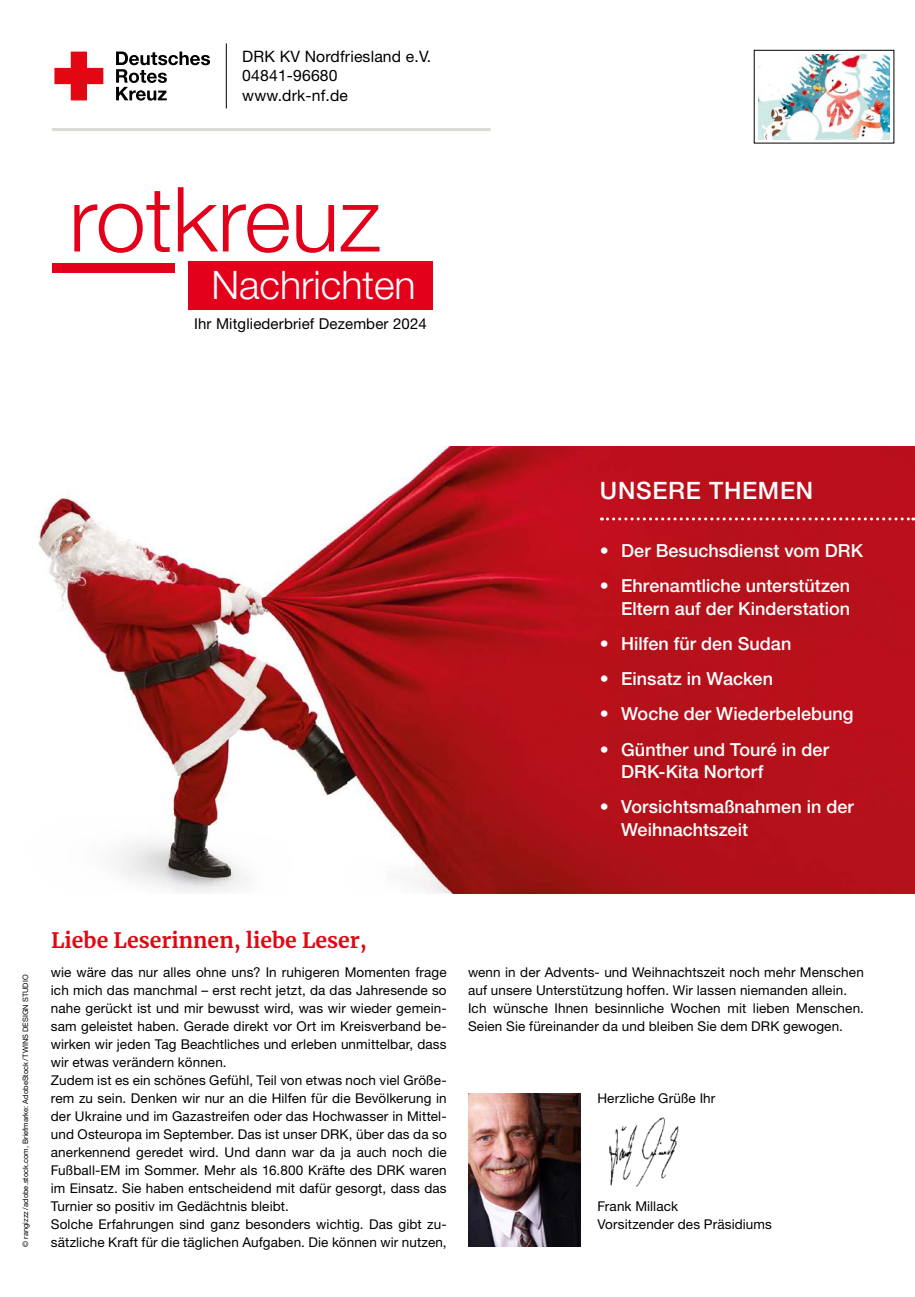
<style>
.page{position:relative;width:915px;height:1297px;background:#fff}
.page>*{position:absolute;margin:0;border:0;box-sizing:border-box;transform-origin:0 0}
.t1{font:300 90px "Helvetica Neue LT Std";color:#e2001a}
.t2{font:300 39.3px "Helvetica Neue LT Pro";color:#fff}
.t3{font:500 24px "Helvetica Neue LT Pro";letter-spacing:.03em;color:#fff}
.t4{font:700 21px "Merriweather";color:#e30613}
.t5{font:500 18px/22.5px "Helvetica Neue LT Pro";color:#fff}
.t6{font:15.75px "Helvetica Neue LT Pro";letter-spacing:.01em;color:#000}
.t7{font:15px "Helvetica Neue LT Pro";letter-spacing:.01em;color:#000}
.MGB_Copy{font:13.5px/18px "Helvetica Neue LT Pro";letter-spacing:.01em;color:#000}
.MGB_Fotocredits{font:7.5px "Helvetica Neue LT Pro";color:#000}
</style>
<div class="page">
<img style="left:38px;top:446px;width:876px;height:447px">
<svg style="left:54px;top:52px;width:49px;height:48px"></svg>
<svg style="left:116px;top:52px;width:94px;height:49px"></svg>
<hr style="left:52px;top:128px;width:438px;height:3px;background:#dad9d3">
<hr style="left:226px;top:43px;width:1px;height:65px;background:#000">
<div style="left:188px;top:261px;width:244px;height:49px;background:#e2001a"></div>
<div style="left:52px;top:263px;width:122px;height:9px;background:#e2001a"></div>
<div style="left:753px;top:50px;width:140px;height:93px;border:1px solid #000"></div>
<svg style="left:601px;top:517px;width:312px;height:3px"></svg>
<img style="left:468px;top:1093px;width:112px;height:154px">
<img style="left:609px;top:1117px;width:70px;height:70px">
<img style="left:758px;top:54px;width:131px;height:85px">
<p class="t6" style="left:242px;top:47px;width:190px">DRK KV Nordfriesland e.V.</p>
<p class="t6" style="left:242px;top:66px;width:97px">04841-96680</p>
<p class="t6" style="left:242px;top:85px;width:107px">www.drk-nf.de</p>
<p class="t1" style="left:69px;top:164px;width:313px">rotkreuz</p>
<p class="t2" style="left:211px;top:261px;width:206px">Nachrichten</p>
<p class="t7" style="left:194px;top:314px;width:234px">Ihr Mitgliederbrief Dezember 2024</p>
<p class="t3" style="left:599px;top:476px;width:215px">UNSERE THEMEN</p>
<p class="t5" style="left:599px;top:539px;width:264px">• Der Besuchsdienst vom DRK</p>
<p class="t5" style="left:599px;top:574px;width:252px;text-align:right">• Ehrenamtliche unterstützen<br>Eltern auf der Kinderstation</p>
<p class="t5" style="left:599px;top:632px;width:193px">• Hilfen für den Sudan</p>
<p class="t5" style="left:599px;top:667px;width:174px">• Einsatz in Wacken</p>
<p class="t5" style="left:599px;top:702px;width:255px">• Woche der Wiederbelebung</p>
<p class="t5" style="left:621px;top:738px;width:209px;text-indent:-21px">• Günther und Touré in der<br>DRK-Kita Nortorf</p>
<p class="t5" style="left:621px;top:795px;width:234px;text-indent:-21px">• Vorsichtsmaßnahmen in der<br>Weihnachtszeit</p>
<p class="MGB_Fotocredits" style="left:21px;top:1247px;width:273px;rotate:-90deg">© rangizzz /adobe.stock.com, Briefmarke: AdobeStock/TWINS DESIGN STUDIO</p>
<p class="t4" style="left:51px;top:925px;width:317px">Liebe Leserinnen, liebe Leser,</p>
<p class="MGB_Copy" style="left:51px;top:962px;width:397px;text-align:justify">wie wäre das nur alles ohne uns? In ruhigeren Momenten frage ich mich das manchmal – erst recht jetzt, da das Jahresende so nahe gerückt ist und mir bewusst wird, was wir wieder gemein&shy;sam geleistet haben. Gerade direkt vor Ort im Kreisverband be&shy;wirken wir jeden Tag Beachtliches und erleben unmittelbar, dass wir etwas verändern können.</p>
<p class="MGB_Copy" style="left:51px;top:1070px;width:397px;text-align:justify">Zudem ist es ein schönes Gefühl, Teil von etwas noch viel Größe&shy;rem zu sein. Denken wir nur an die Hilfen für die Bevölkerung in der Ukraine und im Gazastreifen oder das Hochwasser in Mittel&shy;und Osteuropa im September. Das ist unser DRK, über das da so anerkennend geredet wird. Und dann war da ja auch noch die Fußball-EM im Sommer. Mehr als 16.800 Kräfte des DRK waren im Einsatz. Sie haben entscheidend mit dafür gesorgt, dass das Turnier so positiv im Gedächtnis bleibt.</p>
<p class="MGB_Copy" style="left:51px;top:1214px;width:397px">Solche Erfahrungen sind ganz besonders wichtig. Das gibt zu&shy;sätzliche Kraft für die täglichen Aufgaben. Die können wir nutzen,</p>
<p class="MGB_Copy" style="left:468px;top:962px;width:397px">wenn in der Advents- und Weihnachtszeit noch mehr Menschen auf unsere Unterstützung hoffen. Wir lassen niemanden allein.</p>
<p class="MGB_Copy" style="left:468px;top:998px;width:397px">Ich wünsche Ihnen besinnliche Wochen mit lieben Menschen.<br>Seien Sie füreinander da und bleiben Sie dem DRK gewogen.</p>
<p class="MGB_Copy" style="left:597px;top:1088px;width:119px">Herzliche Grüße Ihr</p>
<p class="MGB_Copy" style="left:597px;top:1196px;width:82px">Frank Millack</p>
<p class="MGB_Copy" style="left:597px;top:1214px;width:176px">Vorsitzender des Präsidiums</p>
</div>
